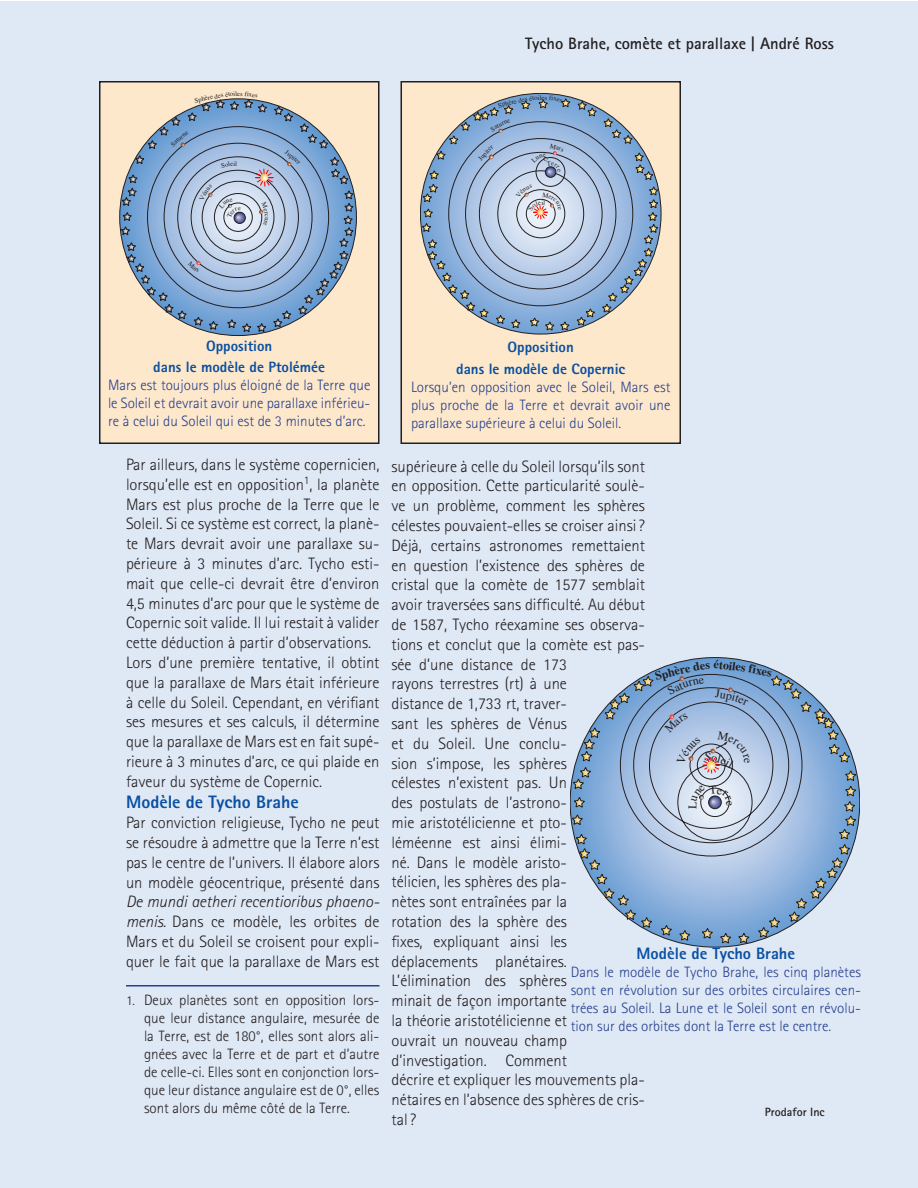
<style>
.page{position:relative;width:918px;height:1188px;background:#fff}
.page>*{position:absolute;margin:0;border:0;box-sizing:border-box;transform-origin:0 0}
.Sous-titre_2{font:800 18px "Rotis Sans Serif";color:#0a50a1}
.t1{font:300 16.5px/19.8px "Rotis Sans Serif";color:#231f20;text-align:justify}
.t2{font:700 16.5px "Rotis Sans Serif";color:#231f20}
.Sous-titre_2-2{font:800 16.5px "Rotis Sans Serif";color:#0a50a1}
.t3{font:300 15px/18px "Rotis Sans Serif";color:#25408f;text-align:justify}
.Note_de_bas_de_page{font:300 15px/18px "Rotis Sans Serif";color:#231f20;text-align:justify}
.Sous-titre_2-3{font:800 15px "Rotis Sans Serif";color:#0a50a1}
.t4{font:700 12px "Rotis Sans Serif";color:#231f20}
.t5{font:6.75px "Times";color:#231f20}
.s1{font-style:italic}
.s2{font-size:13.5px}
</style>
<div class="page">
<div style="left:0;top:1px;width:918px;height:1187px;background:#dfe8f5"></div>
<hr style="left:126px;top:985px;width:254px;height:2px;background:#25408f">
<div style="left:401px;top:82px;width:279px;height:361px;background:#fee8cb"></div>
<div style="left:400px;top:81px;width:281px;height:363px;border:2px solid #231f20"></div>
<svg style="left:420px;top:93px;width:242px;height:241px"></svg>
<svg style="left:577px;top:309px;width:18px;height:16px"></svg>
<svg style="left:578px;top:101px;width:19px;height:15px"></svg>
<svg style="left:604px;top:118px;width:28px;height:26px"></svg>
<svg style="left:635px;top:153px;width:18px;height:27px"></svg>
<svg style="left:602px;top:187px;width:56px;height:125px"></svg>
<div style="left:100px;top:82px;width:279px;height:361px;background:#fee8cb"></div>
<div style="left:99px;top:81px;width:281px;height:363px;border:2px solid #231f20"></div>
<svg style="left:119px;top:187px;width:238px;height:149px"></svg>
<svg style="left:422px;top:95px;width:148px;height:235px"></svg>
<svg style="left:121px;top:98px;width:232px;height:234px"></svg>
<svg style="left:571px;top:660px;width:286px;height:284px"></svg>
<p class="t2" style="left:525px;top:33px;width:310px">Tycho Brahe, comète et parallaxe | André Ross</p>
<p class="t5" style="left:566px;top:169px;width:5px;rotate:90deg">e</p>
<p class="Sous-titre_2-3" style="left:206px;top:336px;width:68px">Opposition</p>
<p class="Sous-titre_2-3" style="left:153px;top:358px;width:173px">dans le modèle de Ptolémée</p>
<p class="t3" style="left:108px;top:376px;width:264px">Mars est toujours plus éloigné de la Terre que le Soleil et devrait avoir une parallaxe inférieu&shy;re à celui du Soleil qui est de 3 minutes d’arc.</p>
<p class="t1" style="left:126px;top:455px;width:255px">Par ailleurs, dans le système copernicien, lorsqu’elle est en opposition<sup>1</sup>, la planète Mars est plus proche de la Terre que le Soleil. Si ce système est correct, la planè&shy;te Mars devrait avoir une parallaxe su&shy;périeure à 3 minutes d’arc. Tycho esti&shy;mait que celle-ci devrait être d’environ 4,5 minutes d’arc pour que le système de Copernic soit valide. Il lui restait à valider cette déduction à partir d’observations.</p>
<p class="t1" style="left:126px;top:653px;width:255px">Lors d’une première tentative, il obtint que la parallaxe de Mars était inférieure à celle du Soleil. Cependant, en vérifiant ses mesures et ses calculs, il détermine que la parallaxe de Mars est en fait supé&shy;rieure à 3 minutes d’arc, ce qui plaide en faveur du système de Copernic.</p>
<p class="Sous-titre_2" style="left:126px;top:791px;width:174px">Modèle de Tycho Brahe</p>
<p class="t1" style="left:126px;top:813px;width:255px">Par conviction religieuse, Tycho ne peut se résoudre à admettre que la Terre n’est pas le centre de l’univers. Il élabore alors un modèle géocentrique, présenté dans <span class="s1">De mundi aetheri recentioribus phaeno&shy;menis.</span> Dans ce modèle, les orbites de Mars et du Soleil se croisent pour expli&shy;quer le fait que la parallaxe de Mars est</p>
<p class="Note_de_bas_de_page" style="left:144px;top:991px;width:237px;text-indent:-18px"><span class="s2">1.</span> Deux planètes sont en opposition lors&shy;que leur distance angulaire, mesurée de la Terre, est de 180°, elles sont alors ali&shy;gnées avec la Terre et de part et d’autre de celle-ci. Elles sont en conjonction lors&shy;que leur distance angulaire est de 0°, elles sont alors du même côté de la Terre.</p>
<p class="Sous-titre_2-3" style="left:508px;top:338px;width:68px">Opposition</p>
<p class="Sous-titre_2-3" style="left:456px;top:359px;width:171px">dans le modèle de Copernic</p>
<p class="t3" style="left:411px;top:378px;width:261px">Lorsqu’en opposition avec le Soleil, Mars est plus proche de la Terre et devrait avoir une parallaxe supérieure à celui du Soleil.</p>
<p class="t1" style="left:392px;top:456px;width:255px">supérieure à celle du Soleil lorsqu’ils sont en opposition. Cette particularité soulè&shy;ve un problème, comment les sphères célestes pouvaient-elles se croiser ainsi?</p>
<p class="t1" style="left:392px;top:535px;width:255px;text-align:left">Déjà, certains astronomes remettaient en question l’existence des sphères de cristal que la comète de 1577 semblait avoir traversées sans difficulté. Au début de 1587, Tycho réexamine ses observa&shy;tions et conclut que la comète est pas&shy;sée d’une distance de 173<br>rayons terrestres (rt) à une<br>distance de 1,733 rt, traver-<br>sant les sphères de Vénus<br>et du Soleil. Une conclu-<br>sion s’impose, les sphères<br>célestes n’existent pas. Un<br>des postulats de l’astrono-<br>mie aristotélicienne et pto-<br>léméenne est ainsi élimi-<br>né. Dans le modèle aristo-<br>télicien, les sphères des pla-<br>nètes sont entraînées par la<br>rotation des la sphère des<br>fixes, expliquant ainsi les déplacements planétaires.<br>L’élimination des sphères<br>minait de façon importante<br>la théorie aristotélicienne et<br>ouvrait un nouveau champ d’investigation. Comment<br>décrire et expliquer les mouvements pla&shy;nétaires en l’absence des sphères de cris&shy;tal?</p>
<p class="Sous-titre_2-2" style="left:637px;top:943px;width:160px">Modèle de Tycho Brahe</p>
<p class="t3" style="left:571px;top:963px;width:292px">Dans le modèle de Tycho Brahe, les cinq planètes sont en révolution sur des orbites circulaires cen&shy;trées au Soleil. La Lune et le Soleil sont en révolu&shy;tion sur des orbites dont la Terre est le centre.</p>
<p class="t4" style="left:765px;top:1104px;width:61px">Prodafor Inc</p>
</div>
